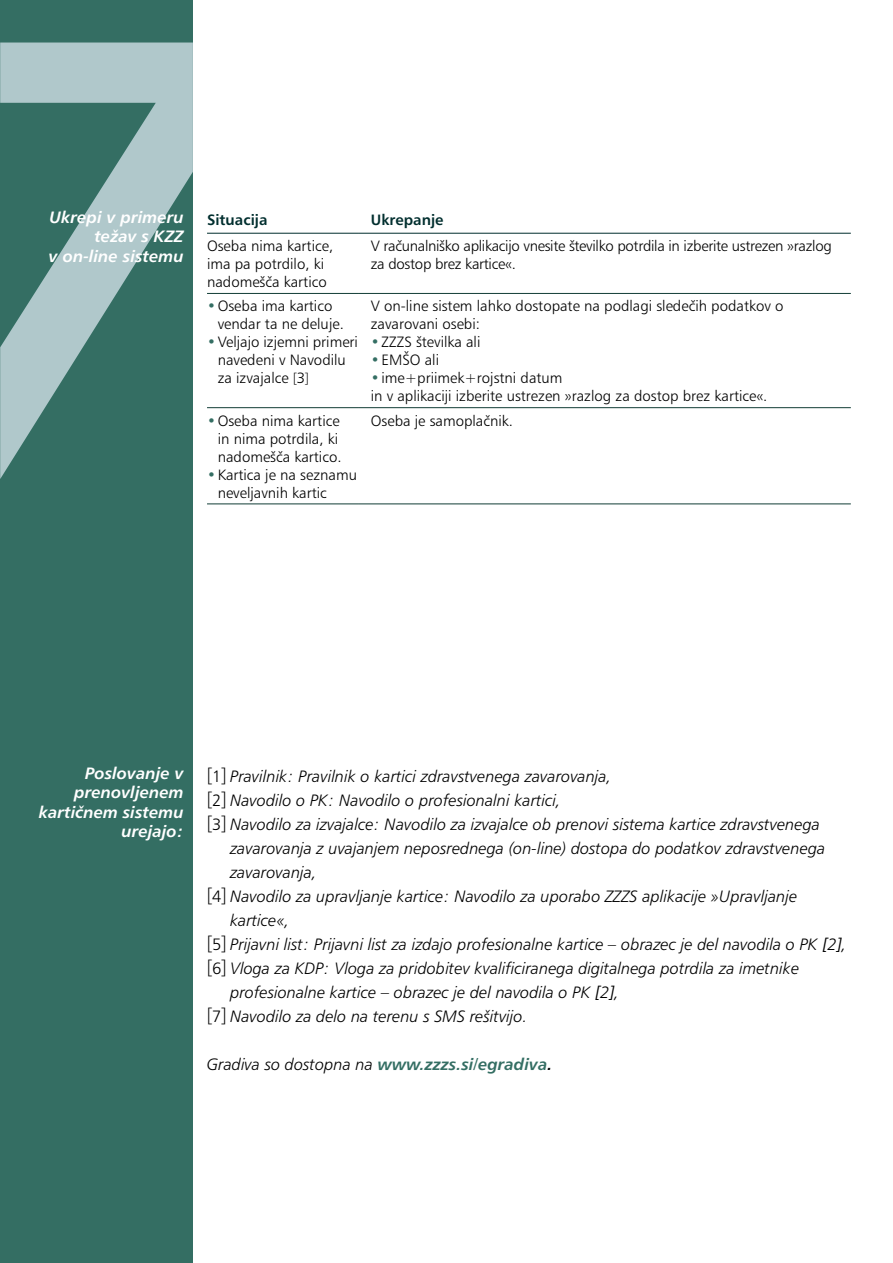
<style>
.page{position:relative;width:893px;height:1263px;background:#fff}
.page>*{position:absolute;margin:0;border:0;box-sizing:border-box;transform-origin:0 0}
.t1{font:italic 300 16.5px "SS Frutiger BT";color:#000}
.t2{font:italic 700 16.5px/19.5px "SS Frutiger BT";color:#fff;text-align:right}
.t3{font:italic 700 16.5px "SS Frutiger BT";color:#346e63}
.t4{font:300 15px/18px "SS Frutiger BT";color:#000}
.t5{font:300 15px/18px "SS Frutiger BT";letter-spacing:-.02em;color:#000}
.t6{font:700 15px "SS Frutiger BT";color:#002e2e}
.s1{color:#346e63}
.s2{font-family:"Myriad Pro"}
.s3{font-family:"Myriad Pro";font-style:normal;font-size:21px}
.s4{font-style:normal}
.s5{font-family:"Myriad Pro";font-weight:400;font-size:18px}
.s6{font-weight:300;color:#000}
.s7{color:#000}
</style>
<div class="page">
<div style="left:0;top:0;width:193px;height:1263px;background:#346e63"></div>
<svg style="left:0;top:43px;width:193px;height:436px"></svg>
<hr style="left:207px;top:504px;width:151px;height:1px;background:#113d36">
<hr style="left:358px;top:504px;width:493px;height:1px;background:#113d36">
<hr style="left:207px;top:293px;width:151px;height:1px;background:#113d36">
<hr style="left:358px;top:293px;width:493px;height:1px;background:#113d36">
<hr style="left:207px;top:407px;width:151px;height:1px;background:#113d36">
<hr style="left:358px;top:407px;width:493px;height:1px;background:#113d36">
<hr style="left:207px;top:233px;width:151px;height:1px;background:#002e2e">
<hr style="left:358px;top:233px;width:493px;height:1px;background:#002e2e">
<p class="t2" style="left:49px;top:207px;width:136px">Ukrepi v primeru te`av s KZZ<br>v on-line sistemu</p>
<p class="t6" style="left:207px;top:210px;width:62px">Situacija</p>
<p class="t6" style="left:371px;top:210px;width:74px">Ukrepanje</p>
<p class="t4" style="left:207px;top:237px;width:128px">Oseba nima kartice, ima pa potrdilo, ki nadome{~a kartico</p>
<p class="t5" style="left:371px;top:237px;width:463px">V ra~unalni{ko aplikacijo vnesite {tevilko potrdila in izberite ustrezen »razlog za dostop brez kartice«.</p>
<p class="t4" style="left:218px;top:297px;width:128px;text-indent:-11px"><span class="s1">•</span> Oseba ima kartico vendar ta ne deluje.</p>
<p class="t4" style="left:218px;top:333px;width:142px;text-indent:-11px"><span class="s1">•</span> Veljajo izjemni primeri navedeni v Navodilu za izvajalce <span class="s2">[</span>3<span class="s2">]</span></p>
<p class="t4" style="left:371px;top:297px;width:414px">V on-line sistem lahko dostopate na podlagi slede~ih podatkov o zavarovani osebi:</p>
<p class="t4" style="left:371px;top:333px;width:111px"><span class="s1">•</span> ZZZS {tevilka ali</p>
<p class="t4" style="left:371px;top:351px;width:70px"><span class="s1">•</span> EM[O ali</p>
<p class="t4" style="left:371px;top:369px;width:398px"><span class="s1">•</span> ime+priimek+rojstni datum<br>in v aplikaciji izberite ustrezen »razlog za dostop brez kartice«.</p>
<p class="t4" style="left:218px;top:411px;width:125px;text-indent:-11px"><span class="s1">•</span> Oseba nima kartice in nima potrdila, ki nadome{~a kartico.</p>
<p class="t4" style="left:218px;top:465px;width:141px;text-indent:-11px"><span class="s1">•</span> Kartica je na seznamu neveljavnih kartic</p>
<p class="t4" style="left:371px;top:411px;width:144px">Oseba je samopla~nik.</p>
<p class="t2" style="left:39px;top:763px;width:146px">Poslovanje v prenovljenem karti~nem sistemu urejajo:</p>
<p class="t1" style="left:207px;top:766px;width:406px"><span class="s3">[</span><span class="s4">1</span><span class="s3">]</span> Pravilnik: Pravilnik o kartici zdravstvenega zavarovanja,</p>
<p class="t1" style="left:207px;top:790px;width:356px"><span class="s3">[</span><span class="s4">2</span><span class="s3">]</span> Navodilo o PK: Navodilo o profesionalni kartici,</p>
<p class="t1" style="left:207px;top:814px;width:615px"><span class="s3">[</span><span class="s4">3</span><span class="s3">]</span> Navodilo za izvajalce: Navodilo za izvajalce ob prenovi sistema kartice zdravstvenega</p>
<p class="t1" style="left:230px;top:838px;width:597px">zavarovanja z uvajanjem neposrednega (on-line) dostopa do podatkov zdravstvenega</p>
<p class="t1" style="left:230px;top:862px;width:88px">zavarovanja,</p>
<p class="t1" style="left:207px;top:886px;width:592px"><span class="s3">[</span><span class="s4">4</span><span class="s3">]</span> Navodilo za upravljanje kartice: Navodilo za uporabo ZZZS aplikacije »Upravljanje</p>
<p class="t1" style="left:230px;top:910px;width:61px">kartice«,</p>
<p class="t1" style="left:207px;top:934px;width:641px"><span class="s3">[</span><span class="s4">5</span><span class="s3">]</span> Prijavni list: Prijavni list za izdajo profesionalne kartice – obrazec je del navodila o PK <span class="s5">[</span>2<span class="s5">]</span>,</p>
<p class="t1" style="left:207px;top:958px;width:594px"><span class="s3">[</span><span class="s4">6</span><span class="s3">]</span> Vloga za KDP: Vloga za pridobitev kvalificiranega digitalnega potrdila za imetnike</p>
<p class="t1" style="left:230px;top:982px;width:391px">profesionalne kartice – obrazec je del navodila o PK <span class="s5">[</span>2<span class="s5">]</span>,</p>
<p class="t1" style="left:207px;top:1006px;width:322px"><span class="s3">[</span><span class="s4">7</span><span class="s3">]</span> Navodilo za delo na terenu s SMS re{itvijo.</p>
<p class="t3" style="left:207px;top:1054px;width:347px"><span class="s6">Gradiva so dostopna na</span> www.zzzs.si/egradiva<span class="s7">.</span></p>
</div>
